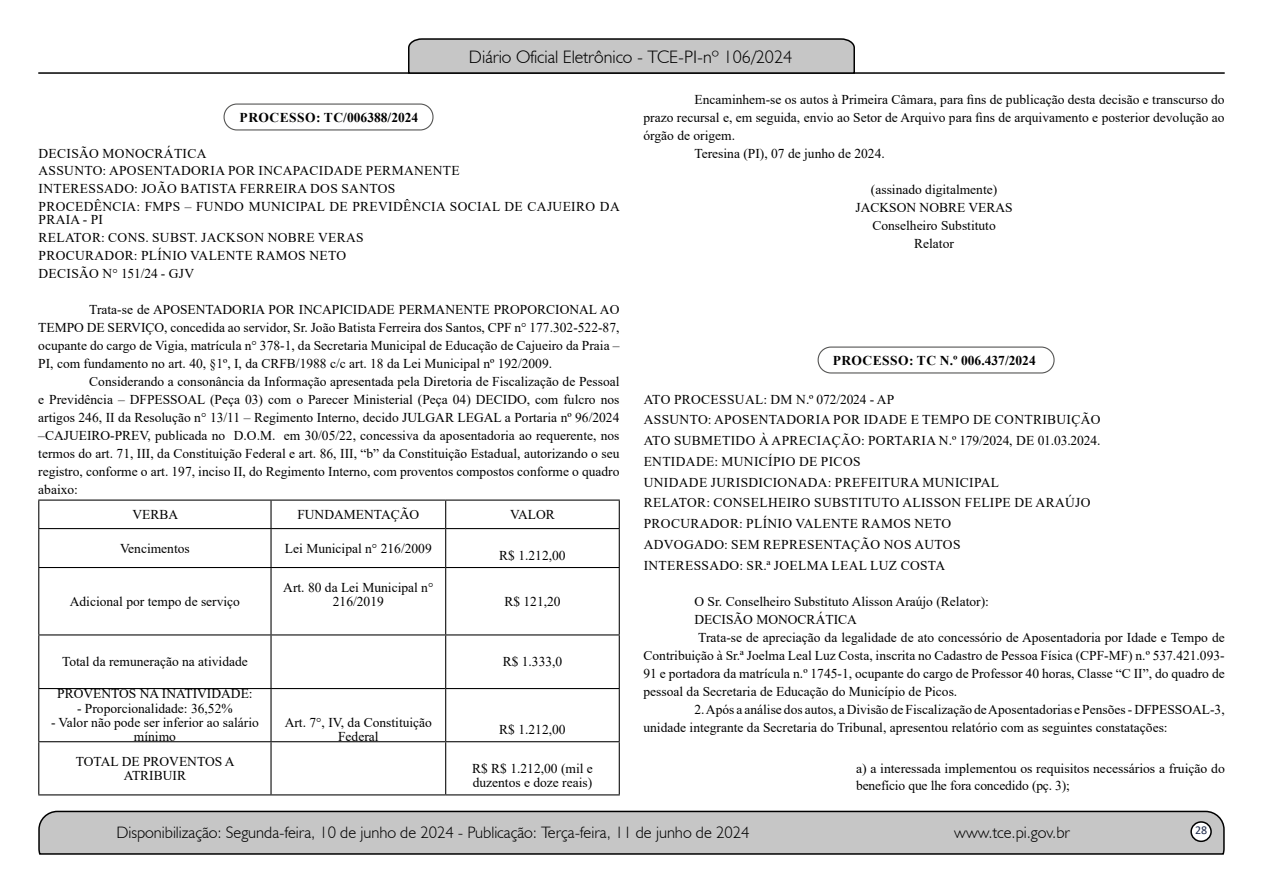
<style>
.page{position:relative;width:1263px;height:893px;background:#fff}
.page>*{position:absolute;margin:0;border:0;box-sizing:border-box;transform-origin:0 0}
.t1{font:300 18px "Humanist 521 BT";color:#000}
.t2{font:300 16.5px "Humanist 521 BT";color:#000}
.t3{font:13.5px/18px "Times New Roman";color:#000;text-align:center}
.t4{font:13.5px/20.7px "Times New Roman";letter-spacing:.025em;color:#000}
.t5{font:700 13.5px "Times New Roman";letter-spacing:.035em;color:#000}
.t6{font:12px "Calibri";color:#212d4c}
</style>
<div class="page">
<svg style="left:38px;top:810px;width:1187px;height:45px;background:#b9b9b9"></svg>
<div style="left:1191px;top:822px;width:20px;height:19px;background:#fff;border-radius:50%"></div>
<div style="left:1190px;top:821px;width:22px;height:21px;border:2px solid #000;border-radius:50%"></div>
<hr style="left:38px;top:72px;width:1187px;height:2px;background:#000">
<svg style="left:407px;top:38px;width:449px;height:36px;background:#b4b4b4"></svg>
<hr style="left:38px;top:500px;width:233px;height:1px;background:#000">
<svg style="left:38px;top:501px;width:1px;height:27px"></svg>
<hr style="left:271px;top:500px;width:175px;height:1px;background:#000">
<hr style="left:270px;top:501px;width:2px;height:27px;background:#000">
<hr style="left:446px;top:500px;width:174px;height:1px;background:#000">
<svg style="left:445px;top:501px;width:1px;height:27px"></svg>
<svg style="left:619px;top:501px;width:1px;height:27px"></svg>
<hr style="left:38px;top:528px;width:233px;height:1px;background:#000">
<hr style="left:38px;top:529px;width:1px;height:38px;background:#000">
<hr style="left:271px;top:528px;width:175px;height:1px;background:#000">
<hr style="left:270px;top:529px;width:2px;height:38px;background:#000">
<hr style="left:446px;top:528px;width:174px;height:1px;background:#000">
<hr style="left:445px;top:529px;width:1px;height:38px;background:#000">
<hr style="left:619px;top:529px;width:1px;height:38px;background:#000">
<hr style="left:38px;top:567px;width:233px;height:1px;background:#000">
<hr style="left:38px;top:568px;width:1px;height:66px;background:#000">
<hr style="left:271px;top:567px;width:175px;height:1px;background:#000">
<hr style="left:270px;top:568px;width:2px;height:66px;background:#000">
<hr style="left:446px;top:567px;width:174px;height:1px;background:#000">
<hr style="left:445px;top:568px;width:1px;height:66px;background:#000">
<hr style="left:619px;top:568px;width:1px;height:66px;background:#000">
<hr style="left:38px;top:634px;width:233px;height:1px;background:#000">
<hr style="left:38px;top:635px;width:1px;height:53px;background:#000">
<hr style="left:271px;top:634px;width:175px;height:1px;background:#000">
<hr style="left:270px;top:635px;width:2px;height:53px;background:#000">
<hr style="left:446px;top:634px;width:174px;height:1px;background:#000">
<hr style="left:445px;top:635px;width:1px;height:53px;background:#000">
<hr style="left:619px;top:635px;width:1px;height:53px;background:#000">
<hr style="left:38px;top:688px;width:233px;height:1px;background:#000">
<hr style="left:38px;top:689px;width:1px;height:52px;background:#000">
<hr style="left:271px;top:688px;width:175px;height:1px;background:#000">
<hr style="left:270px;top:689px;width:2px;height:52px;background:#000">
<hr style="left:446px;top:688px;width:174px;height:1px;background:#000">
<hr style="left:445px;top:689px;width:1px;height:52px;background:#000">
<hr style="left:619px;top:689px;width:1px;height:52px;background:#000">
<hr style="left:38px;top:741px;width:233px;height:1px;background:#000">
<hr style="left:38px;top:742px;width:1px;height:52px;background:#000">
<hr style="left:271px;top:741px;width:175px;height:1px;background:#000">
<hr style="left:270px;top:742px;width:2px;height:52px;background:#000">
<hr style="left:446px;top:741px;width:174px;height:1px;background:#000">
<hr style="left:445px;top:742px;width:1px;height:52px;background:#000">
<hr style="left:619px;top:742px;width:1px;height:52px;background:#000">
<hr style="left:38px;top:794px;width:233px;height:1px;background:#000">
<hr style="left:271px;top:794px;width:175px;height:1px;background:#000">
<hr style="left:446px;top:794px;width:174px;height:1px;background:#000">
<div style="left:223px;top:104px;width:211px;height:27px;border:1px solid #575756;border-radius:13px"></div>
<div style="left:817px;top:347px;width:237px;height:27px;border:1px solid #575756;border-radius:13px"></div>
<h1 class="t1" style="left:469px;top:46px;width:325px">Diário Oficial Eletrônico - TCE-PI-nº 106/2024</h1>
<p class="t5" style="left:240px;top:107px;width:180px">PROCESSO: TC/006388/2024</p>
<p class="t4" style="left:39px;top:144px;width:583px;line-height:17.7px">DECISÃO MONOCRÁTICA<br>ASSUNTO: APOSENTADORIA POR INCAPACIDADE PERMANENTE<br>INTERESSADO: JOÃO BATISTA FERREIRA DOS SANTOS<br>PROCEDÊNCIA: FMPS – FUNDO MUNICIPAL DE PREVIDÊNCIA SOCIAL DE CAJUEIRO DA</p>
<p class="t4" style="left:39px;top:210px;width:327px;line-height:17.7px">PRAIA - PI<br>RELATOR: CONS. SUBST. JACKSON NOBRE VERAS<br>PROCURADOR: PLÍNIO VALENTE RAMOS NETO<br>DECISÃO N° 151/24 - GJV</p>
<p class="t3" style="left:38px;top:300px;width:583px;text-align:justify;text-indent:51px">Trata-se de APOSENTADORIA POR INCAPICIDADE PERMANENTE PROPORCIONAL AO TEMPO DE SERVIÇO, concedida ao servidor, Sr. João Batista Ferreira dos Santos, CPF n° 177.302-522-87, ocupante do cargo de Vigia, matrícula n° 378-1, da Secretaria Municipal de Educação de Cajueiro da Praia – PI, com fundamento no art. 40, §1º, I, da CRFB/1988 c/c art. 18 da Lei Municipal nº 192/2009.</p>
<p class="t3" style="left:38px;top:372px;width:583px;text-align:justify;text-indent:51px">Considerando a consonância da Informação apresentada pela Diretoria de Fiscalização de Pessoal e Previdência – DFPESSOAL (Peça 03) com o Parecer Ministerial (Peça 04) DECIDO, com fulcro nos artigos 246, II da Resolução n° 13/11 – Regimento Interno, decido JULGAR LEGAL a Portaria nº 96/2024 –CAJUEIRO-PREV, publicada no D.O.M. em 30/05/22, concessiva da aposentadoria ao requerente, nos termos do art. 71, III, da Constituição Federal e art. 86, III, “b” da Constituição Estadual, autorizando o seu registro, conforme o art. 197, inciso II, do Regimento Interno, com proventos compostos conforme o quadro abaixo:</p>
<p class="t3" style="left:132px;top:505px;width:47px">VERBA</p>
<p class="t3" style="left:297px;top:505px;width:123px">FUNDAMENTAÇÃO</p>
<p class="t3" style="left:510px;top:505px;width:46px">VALOR</p>
<p class="t3" style="left:120px;top:539px;width:71px">Vencimentos</p>
<p class="t3" style="left:285px;top:539px;width:148px">Lei Municipal n° 216/2009</p>
<p class="t3" style="left:499px;top:546px;width:68px">R$ 1.212,00</p>
<p class="t3" style="left:70px;top:592px;width:172px">Adicional por tempo de serviço</p>
<p class="t3" style="left:283px;top:580px;width:152px;line-height:14.2px">Art. 80 da Lei Municipal n°<br>216/2019</p>
<p class="t3" style="left:504px;top:592px;width:58px">R$ 121,20</p>
<p class="t3" style="left:62px;top:652px;width:187px">Total da remuneração na atividade</p>
<p class="t3" style="left:503px;top:652px;width:61px">R$ 1.333,0</p>
<p class="t3" style="left:57px;top:684px;width:197px">PROVENTOS NA INATIVIDADE:</p>
<p class="t3" style="left:77px;top:699px;width:157px">- Proporcionalidade: 36,52%</p>
<p class="t3" style="left:51px;top:715px;width:209px;line-height:14.2px">- Valor não pode ser inferior ao salário mínimo</p>
<p class="t3" style="left:285px;top:715px;width:149px;line-height:14.2px">Art. 7°, IV, da Constituição<br>Federal</p>
<p class="t3" style="left:499px;top:720px;width:68px">R$ 1.212,00</p>
<p class="t3" style="left:76px;top:754px;width:160px;line-height:14.2px">TOTAL DE PROVENTOS A<br>ATRIBUIR</p>
<p class="t3" style="left:472px;top:761px;width:122px;line-height:14.2px;text-align:left">R$ R$ 1.212,00 (mil e duzentos e doze reais)</p>
<p class="t3" style="left:694px;top:90px;width:532px">Encaminhem-se os autos à Primeira Câmara, para fins de publicação desta decisão e transcurso do</p>
<p class="t3" style="left:643px;top:108px;width:583px">prazo recursal e, em seguida, envio ao Setor de Arquivo para fins de arquivamento e posterior devolução ao</p>
<p class="t3" style="left:643px;top:126px;width:93px">órgão de origem.</p>
<p class="t3" style="left:694px;top:144px;width:192px">Teresina (PI), 07 de junho de 2024.</p>
<p class="t3" style="left:855px;top:180px;width:159px">(assinado digitalmente)<br>JACKSON NOBRE VERAS<br>Conselheiro Substituto<br>Relator</p>
<p class="t5" style="left:833px;top:351px;width:205px">PROCESSO: TC N.º 006.437/2024</p>
<p class="t4" style="left:644px;top:388px;width:458px">ATO PROCESSUAL: DM N.º 072/2024 - AP<br>ASSUNTO: APOSENTADORIA POR IDADE E TEMPO DE CONTRIBUIÇÃO ATO SUBMETIDO À APRECIAÇÃO: PORTARIA N.º 179/2024, DE 01.03.2024.<br>ENTIDADE: MUNICÍPIO DE PICOS<br>UNIDADE JURISDICIONADA: PREFEITURA MUNICIPAL<br>RELATOR: CONSELHEIRO SUBSTITUTO ALISSON FELIPE DE ARAÚJO PROCURADOR: PLÍNIO VALENTE RAMOS NETO<br>ADVOGADO: SEM REPRESENTAÇÃO NOS AUTOS<br>INTERESSADO: SR.ª JOELMA LEAL LUZ COSTA</p>
<p class="t3" style="left:694px;top:592px;width:296px">O Sr. Conselheiro Substituto Alisson Araújo (Relator):</p>
<p class="t3" style="left:694px;top:610px;width:164px">DECISÃO MONOCRÁTICA</p>
<p class="t3" style="left:698px;top:628px;width:528px">Trata-se de apreciação da legalidade de ato concessório de Aposentadoria por Idade e Tempo de</p>
<p class="t3" style="left:643px;top:646px;width:583px">Contribuição à Sr.ª Joelma Leal Luz Costa, inscrita no Cadastro de Pessoa Física (CPF-MF) n.º 537.421.093-</p>
<p class="t3" style="left:643px;top:664px;width:583px">91 e portadora da matrícula n.º 1745-1, ocupante do cargo de Professor 40 horas, Classe “C II”, do quadro de</p>
<p class="t3" style="left:643px;top:682px;width:315px">pessoal da Secretaria de Educação do Município de Picos.</p>
<p class="t3" style="left:643px;top:700px;width:583px;text-align:left;text-indent:51px">2. Após a análise dos autos, a Divisão de Fiscalização de Aposentadorias e Pensões - DFPESSOAL-3, unidade integrante da Secretaria do Tribunal, apresentou relatório com as seguintes constatações:</p>
<p class="t3" style="left:856px;top:760px;width:370px;line-height:16.5px;text-align:left">a) a interessada implementou os requisitos necessários a fruição do benefício que lhe fora concedido (pç. 3);</p>
<p class="t2" style="left:116px;top:822px;width:634px">Disponibilização: Segunda-feira, 10 de junho de 2024 - Publicação: Terça-feira, 11 de junho de 2024</p>
<p class="t2" style="left:954px;top:822px;width:117px">www.tce.pi.gov.br</p>
<p class="t6" style="left:1195px;top:821px;width:14px">28</p>
</div>
